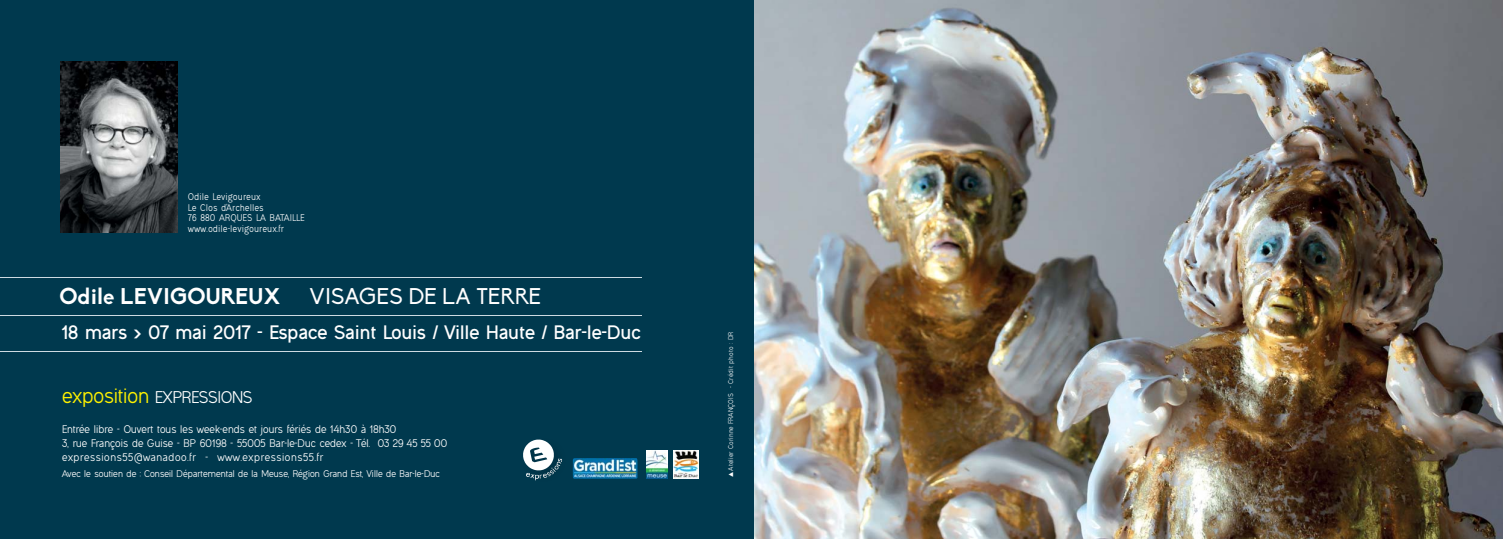
<style>
.page{position:relative;width:1503px;height:539px;background:#fff}
.page>*{position:absolute;margin:0;border:0;box-sizing:border-box;transform-origin:0 0}
.t1{font:700 22.38px "Biko";color:#fff}
.t2{font:22.38px "Biko";color:#fff}
.t3{font:700 17.5px "Ogonek";letter-spacing:-.06em;color:#fff}
.t4{font:15.25px "Ogonek";letter-spacing:-.07em;color:#fff}
.t5{font:10px/14px "Ogonek";letter-spacing:-.06em;color:#fff}
.t6{font:8.75px/10.5px "Ogonek";color:#fff;scale:.9 1}
.t7{font:8.75px "Ogonek";letter-spacing:-.055em;color:#fff}
.t8{font:6.25px "Ogonek";color:#fff;scale:.92 1}
.s1{font-size:19.12px;color:#fff200}
</style>
<div class="page">
<img style="left:753px;top:0;width:749px;height:539px">
<div style="left:0;top:0;width:753px;height:539px;background:#00394e"></div>
<img style="left:61px;top:61px;width:116px;height:171px">
<hr style="left:0;top:315px;width:641px;height:1px;background:#cddbe2">
<hr style="left:0;top:277px;width:641px;height:1px;background:#cddbe2">
<hr style="left:0;top:351px;width:641px;height:1px;background:#cddbe2">
<img style="left:646px;top:450px;width:21px;height:28px">
<img style="left:673px;top:450px;width:25px;height:28px">
<img style="left:535px;top:458px;width:27px;height:23px">
<img style="left:526px;top:471px;width:26px;height:9px">
<svg style="left:523px;top:439px;width:31px;height:31px"></svg>
<img style="left:572px;top:458px;width:66px;height:20px">
<p class="t6" style="left:188px;top:193px;width:131px">Odile Levigoureux<br>Le Clos d’Archelles<br>76 880 ARQUES LA BATAILLE www.odile-levigoureux.fr</p>
<h1 class="t1" style="left:59px;top:283px;width:222px">Odile LEVIGOUREUX</h1>
<h1 class="t2" style="left:309px;top:283px;width:233px">VISAGES DE LA TERRE</h1>
<h2 class="t3" style="left:61px;top:326px;width:582px">18 mars &gt; 07 mai 2017 - Espace Saint Louis / Ville Haute / Bar-le-Duc</h2>
<h3 class="t4" style="left:62px;top:391px;width:193px"><span class="s1">exposition</span> EXPRESSIONS</h3>
<p class="t5" style="left:62px;top:423px;width:387px">Entrée libre - Ouvert tous les week-ends et jours fériés de 14h30 à 18h30<br>3, rue François de Guise - BP 60198 - 55005 Bar-le-Duc cedex - Tél. 03 29 45 55 00 expressions55@wanadoo.fr - www.expressions55.fr</p>
<p class="t7" style="left:62px;top:470px;width:380px">Avec le soutien de : Conseil Départemental de la Meuse, Région Grand Est, Ville de Bar-le-Duc</p>
<p class="t8" style="left:728px;top:477px;width:160px;rotate:-90deg">▲ Atelier Corinne FRANÇOIS - Crédit photo : DR</p>
</div>
